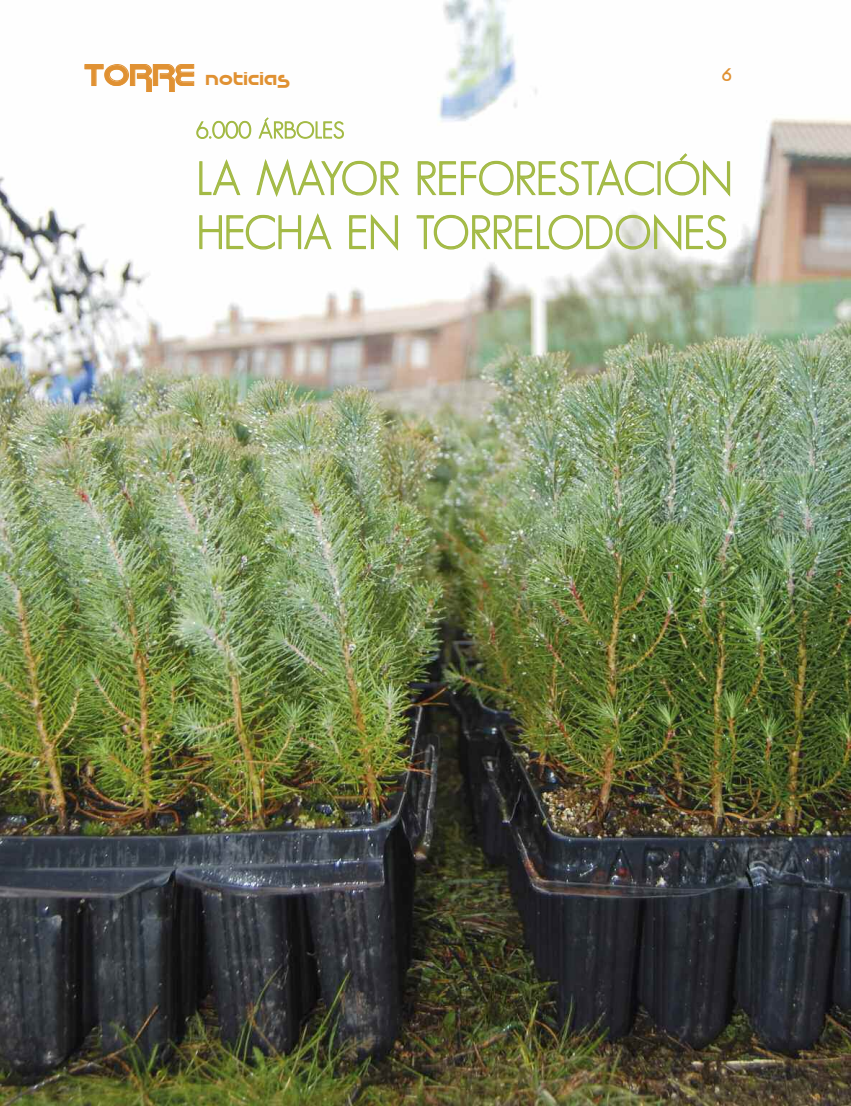
<style>
.page{position:relative;width:851px;height:1106px;background:#fff}
.page>*{position:absolute;margin:0;border:0;box-sizing:border-box;transform-origin:0 0}
.t1{font:45px/54px "Bougan S Si";color:#a3ba45}
.t2{font:22.5px "Cupertino";color:#e09132}
.t3{font:22.5px "Bougan S Si";color:#a3ba45}
.t4{font:16.5px "Cupertino";color:#e09132}
.s1{font-size:27px}
</style>
<div class="page">
<img style="left:0;top:0;width:850px;height:1106px">
<p class="t2" style="left:84px;top:63px;width:208px"><span class="s1">TORRE</span> noticias</p>
<p class="t4" style="left:721px;top:66px;width:12px">6</p>
<p class="t3" style="left:196px;top:117px;width:150px">6.000 ÁRBOLES</p>
<p class="t1" style="left:196px;top:152px;width:537px">LA MAYOR REFORESTACIÓN<br>HECHA EN TORRELODONES</p>
</div>
